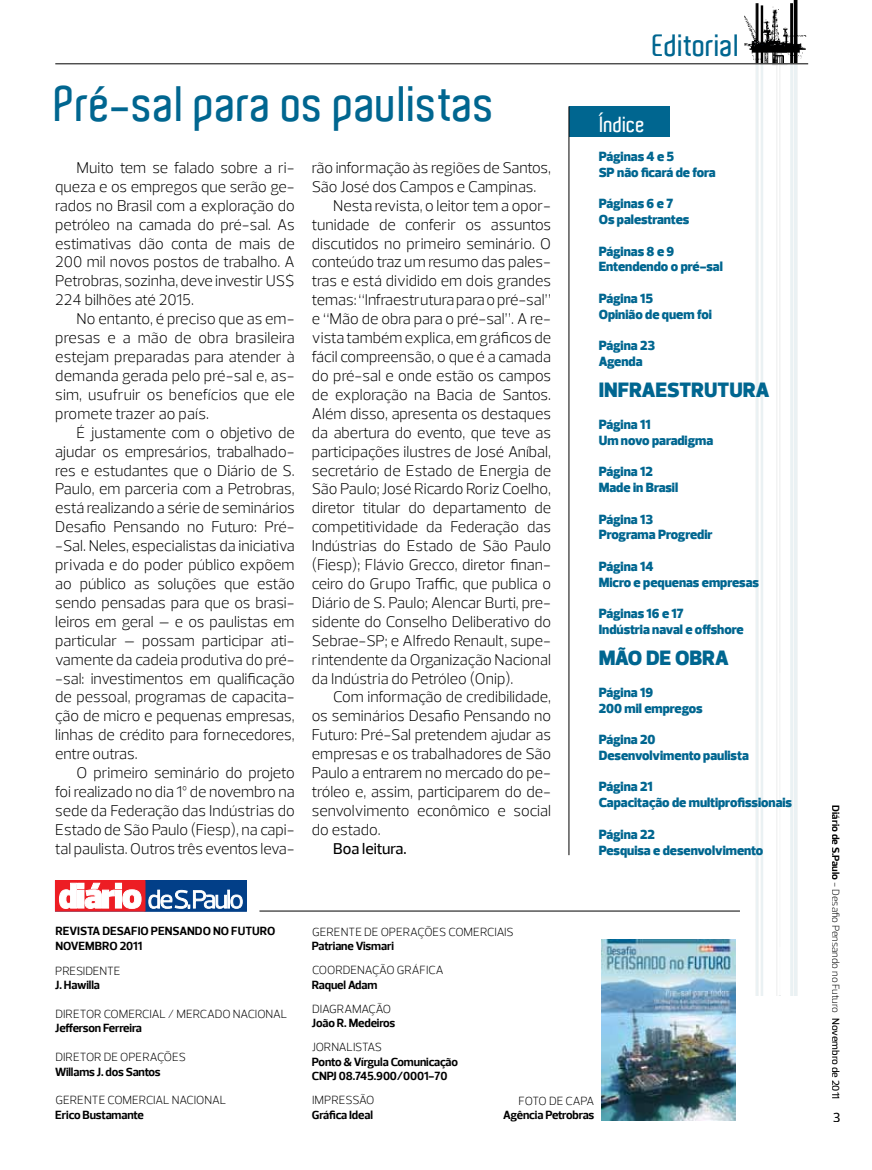
<style>
.page{position:relative;width:872px;height:1170px;background:#fff}
.page>*{position:absolute;margin:0;border:0;box-sizing:border-box;transform-origin:0 0}
.t1{font:600 48.45px "Aldo";color:#006690}
.t2{font:600 30px "Aldo";color:#006690}
.t3{font:600 21.15px "Aldo";color:#fff}
.t4{font:900 21px "Prelo";color:#006690}
.t5{font:300 15.75px/18.9px "Prelo";color:#000;text-align:justify}
.t6{font:500 15.75px "Prelo";color:#000}
.t7{font:900 13.5px/15.8px "Prelo";color:#006690}
.t8{font:500 13.5px "Prelo";color:#000}
.t9{font:700 12px/14.4px "Prelo";letter-spacing:-.01em;color:#000}
.t10{font:300 12px "Prelo";letter-spacing:-.01em;color:#000}
.t11{font:300 10.5px "Prelo";color:#000}
.s1{font-weight:700}
.s2{font-weight:500}
</style>
<div class="page">
<img style="left:740px;top:0;width:69px;height:65px">
<svg style="left:749px;top:64px;width:58px;height:932px"></svg>
<div style="left:569px;top:106px;width:100px;height:31px;background:#006690"></div>
<svg style="left:55px;top:880px;width:192px;height:31px"></svg>
<hr style="left:55px;top:63px;width:753px;height:1px;background:#000">
<hr style="left:568px;top:106px;width:1px;height:749px;background:#000">
<hr style="left:259px;top:910px;width:481px;height:1px;background:#000">
<img style="left:601px;top:939px;width:134px;height:180px">
<h1 class="t1" style="left:55px;top:77px;width:442px">Pré-sal para os paulistas</h1>
<p class="t5" style="left:55px;top:158px;width:241px;text-indent:21px">Muito tem se falado sobre a ri&shy;queza e os empregos que serão ge&shy;rados no Brasil com a exploração do petróleo na camada do pré-sal. As estimativas dão conta de mais de 200 mil novos postos de trabalho. A Petrobras, sozinha, deve investir US$ 224 bilhões até 2015.</p>
<p class="t5" style="left:55px;top:309px;width:241px;text-indent:21px">No entanto, é preciso que as em&shy;presas e a mão de obra brasileira estejam preparadas para atender à demanda gerada pelo pré-sal e, as&shy;sim, usufruir os benefícios que ele promete trazer ao país.</p>
<p class="t5" style="left:55px;top:423px;width:241px;text-indent:21px">É justamente com o objetivo de ajudar os empresários, trabalhado&shy;res e estudantes que o Diário de S.<br>Paulo, em parceria com a Petrobras, está realizando a série de seminários Desafio Pensando no Futuro: Pré--Sal. Neles, especialistas da iniciativa privada e do poder público expõem ao público as soluções que estão sendo pensadas para que os brasi&shy;leiros em geral – e os paulistas em particular – possam participar ati&shy;vamente da cadeia produtiva do pré--sal: investimentos em qualificação de pessoal, programas de capacita&shy;ção de micro e pequenas empresas, linhas de crédito para fornecedores, entre outras.</p>
<p class="t5" style="left:55px;top:763px;width:241px;text-indent:21px">O primeiro seminário do projeto foi realizado no dia 1º de novembro na sede da Federação das Indústrias do Estado de São Paulo (Fiesp), na capi&shy;tal paulista. Outros três eventos leva-</p>
<p class="t5" style="left:312px;top:158px;width:241px">rão informação às regiões de Santos,</p>
<p class="t5" style="left:312px;top:177px;width:226px">São José dos Campos e Campinas.</p>
<p class="t5" style="left:333px;top:196px;width:219px">Nesta revista, o leitor tem a opor-</p>
<p class="t5" style="left:312px;top:215px;width:241px">tunidade de conferir os assuntos</p>
<p class="t5" style="left:312px;top:234px;width:238px">discutidos no primeiro seminário. O</p>
<p class="t5" style="left:312px;top:253px;width:241px">conteúdo traz um resumo das pales-</p>
<p class="t5" style="left:312px;top:272px;width:241px">tras e está dividido em dois grandes</p>
<p class="t5" style="left:312px;top:290px;width:241px">temas: “Infraestrutura para o pré-sal”</p>
<p class="t5" style="left:312px;top:309px;width:241px">e “Mão de obra para o pré-sal”. A re-</p>
<p class="t5" style="left:312px;top:328px;width:241px">vista também explica, em gráficos de</p>
<p class="t5" style="left:312px;top:347px;width:241px">fácil compreensão, o que é a camada</p>
<p class="t5" style="left:312px;top:366px;width:241px">do pré-sal e onde estão os campos</p>
<p class="t5" style="left:312px;top:385px;width:241px">de exploração na Bacia de Santos.</p>
<p class="t5" style="left:312px;top:404px;width:241px">Além disso, apresenta os destaques</p>
<p class="t5" style="left:312px;top:423px;width:241px">da abertura do evento, que teve as</p>
<p class="t5" style="left:312px;top:442px;width:241px">participações ilustres de José Aníbal,</p>
<p class="t5" style="left:312px;top:461px;width:241px">secretário de Estado de Energia de</p>
<p class="t5" style="left:312px;top:479px;width:241px">São Paulo; José Ricardo Roriz Coelho,</p>
<p class="t5" style="left:312px;top:498px;width:241px">diretor titular do departamento de</p>
<p class="t5" style="left:312px;top:517px;width:241px">competitividade da Federação das</p>
<p class="t5" style="left:312px;top:536px;width:241px">Indústrias do Estado de São Paulo</p>
<p class="t5" style="left:312px;top:555px;width:241px">(Fiesp); Flávio Grecco, diretor finan-</p>
<p class="t5" style="left:312px;top:574px;width:241px">ceiro do Grupo Traffic, que publica o</p>
<p class="t5" style="left:312px;top:593px;width:241px">Diário de S. Paulo; Alencar Burti, pre-</p>
<p class="t5" style="left:312px;top:612px;width:241px">sidente do Conselho Deliberativo do</p>
<p class="t5" style="left:312px;top:631px;width:241px">Sebrae-SP; e Alfredo Renault, supe-</p>
<p class="t5" style="left:312px;top:650px;width:241px">rintendente da Organização Nacional</p>
<p class="t5" style="left:312px;top:668px;width:203px">da Indústria do Petróleo (Onip).</p>
<p class="t5" style="left:333px;top:687px;width:219px">Com informação de credibilidade,</p>
<p class="t5" style="left:312px;top:706px;width:241px">os seminários Desafio Pensando no</p>
<p class="t5" style="left:312px;top:725px;width:241px">Futuro: Pré-Sal pretendem ajudar as</p>
<p class="t5" style="left:312px;top:744px;width:241px">empresas e os trabalhadores de São</p>
<p class="t5" style="left:312px;top:763px;width:241px">Paulo a entrarem no mercado do pe-</p>
<p class="t5" style="left:312px;top:782px;width:241px">tróleo e, assim, participarem do de-</p>
<p class="t5" style="left:312px;top:801px;width:241px">senvolvimento econômico e social</p>
<p class="t5" style="left:312px;top:820px;width:70px">do estado.</p>
<p class="t6" style="left:333px;top:838px;width:75px">Boa leitura.</p>
<h2 class="t2" style="left:652px;top:28px;width:89px">Editorial</h2>
<h3 class="t3" style="left:599px;top:113px;width:48px">Índice</h3>
<p class="t7" style="left:598px;top:149px;width:118px">Páginas 4 e 5<br>SP não ficará de fora</p>
<p class="t7" style="left:598px;top:196px;width:92px">Páginas 6 e 7<br>Os palestrantes</p>
<p class="t7" style="left:598px;top:243px;width:126px">Páginas 8 e 9<br>Entendendo o pré-sal</p>
<p class="t7" style="left:598px;top:290px;width:115px">Página 15<br>Opinião de quem foi</p>
<p class="t7" style="left:598px;top:338px;width:58px">Página 23<br>Agenda</p>
<h3 class="t4" style="left:598px;top:377px;width:172px">INFRAESTRUTURA</h3>
<p class="t7" style="left:598px;top:416px;width:116px">Página 11<br>Um novo paradigma</p>
<p class="t7" style="left:598px;top:464px;width:81px">Página 12<br>Made in Brasil</p>
<p class="t7" style="left:598px;top:511px;width:115px">Página 13<br>Programa Progredir</p>
<p class="t7" style="left:598px;top:558px;width:162px">Página 14<br>Micro e pequenas empresas</p>
<p class="t7" style="left:598px;top:605px;width:146px">Páginas 16 e 17<br>Indústria naval e offshore</p>
<h3 class="t4" style="left:598px;top:645px;width:132px">MÃO DE OBRA</h3>
<p class="t7" style="left:598px;top:684px;width:105px">Página 19<br>200 mil empregos</p>
<p class="t7" style="left:598px;top:731px;width:152px">Página 20<br>Desenvolvimento paulista</p>
<p class="t7" style="left:598px;top:779px;width:195px">Página 21<br>Capacitação de multiprofissionais</p>
<p class="t7" style="left:598px;top:826px;width:166px">Página 22<br>Pesquisa e desenvolvimento</p>
<p class="t9" style="left:55px;top:924px;width:15px">Revis</p>
<p class="t9" style="left:87px;top:924px;width:30px">ta desafi</p>
<p class="t9" style="left:141px;top:924px;width:19px">o pensan</p>
<p class="t9" style="left:195px;top:924px;width:82px">do no futuro</p>
<p class="t9" style="left:55px;top:938px;width:25px">novembr</p>
<p class="t9" style="left:109px;top:938px;width:34px">o 2011</p>
<p class="t10" style="left:55px;top:963px;width:67px">PRESIDENTE</p>
<p class="t9" style="left:55px;top:977px;width:46px">J. Hawilla</p>
<p class="t10" style="left:55px;top:1006px;width:15px">Diret</p>
<p class="t10" style="left:86px;top:1006px;width:203px">or COMERCIAL / MERCADO NACIONAL</p>
<p class="t9" style="left:55px;top:1021px;width:88px">Jefferson Ferreira</p>
<p class="t10" style="left:55px;top:1049px;width:132px">DIRETOR DE OPERAÇÕES</p>
<p class="t9" style="left:55px;top:1064px;width:107px">Willams J. dos Santos</p>
<p class="t10" style="left:55px;top:1092px;width:16px">Gerente</p>
<p class="t10" style="left:107px;top:1092px;width:23px">Comercial</p>
<p class="t10" style="left:172px;top:1092px;width:41px">Nacional</p>
<p class="t9" style="left:55px;top:1107px;width:90px">Erico Bustamante</p>
<p class="t10" style="left:312px;top:924px;width:16px">Gerente</p>
<p class="t10" style="left:364px;top:924px;width:33px">de operações</p>
<p class="t10" style="left:448px;top:924px;width:23px">comerciais</p>
<p class="t9" style="left:312px;top:938px;width:83px">Patriane Vismari</p>
<p class="t10" style="left:312px;top:962px;width:133px">COORDENAÇÃO GRÁFICA</p>
<p class="t9" style="left:312px;top:977px;width:67px">Raquel Adam</p>
<p class="t10" style="left:312px;top:1001px;width:16px">Diagramaç</p>
<p class="t10" style="left:376px;top:1001px;width:17px">ão</p>
<p class="t9" style="left:312px;top:1015px;width:85px">João R. Medeiros</p>
<p class="t10" style="left:312px;top:1039px;width:71px">jORNALISTAS</p>
<p class="t9" style="left:312px;top:1054px;width:148px">Ponto &amp; Vírgula Comunicação<br>CNPJ 08.745.900/0001-70</p>
<p class="t10" style="left:312px;top:1092px;width:11px">Impress</p>
<p class="t10" style="left:359px;top:1092px;width:17px">ão</p>
<p class="t9" style="left:312px;top:1107px;width:62px">Gráfica Ideal</p>
<p class="t10" style="left:518px;top:1092px;width:14px">Foto</p>
<p class="t10" style="left:549px;top:1092px;width:25px">de capa</p>
<p class="t9" style="left:503px;top:1107px;width:93px">Agência Petrobras</p>
<p class="t11" style="left:842px;top:805px;width:295px;rotate:90deg"><span class="s1">Diário de S.Paulo</span> - Desafio Pensando no Futuro <span class="s2">Novembro de 2011</span></p>
<p class="t8" style="left:832px;top:1108px;width:9px">3</p>
</div>
